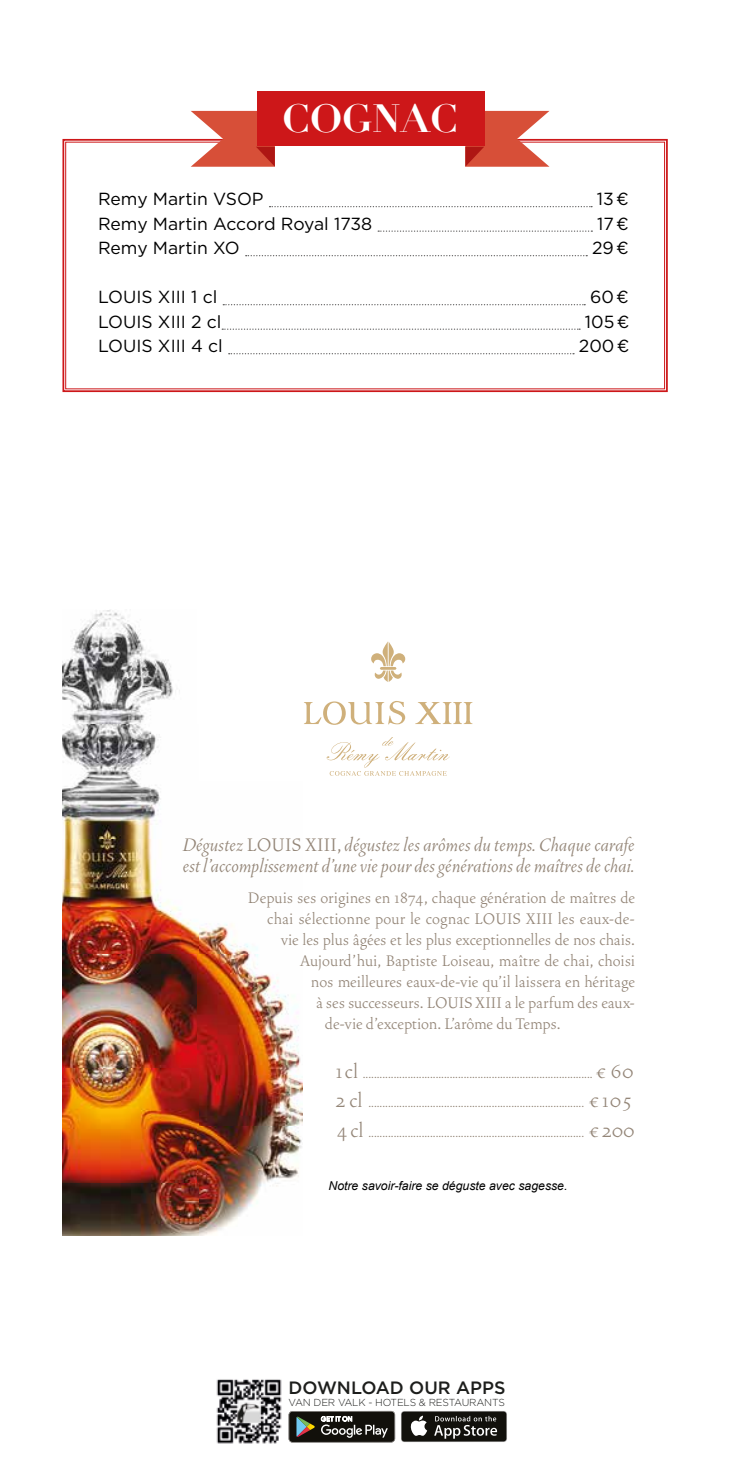
<style>
.page{position:relative;width:730px;height:1474px;background:#fff}
.page>*{position:absolute;margin:0;border:0;box-sizing:border-box;transform-origin:0 0}
.t1{font:700 38.5px "Didot";color:#fff}
.t2{font:italic 300 22.75px/21px "Vendetta OT";letter-spacing:.005em;color:#948678}
.t3{font:300 19.25px "Vendetta OT";color:#948678}
.t4{font:500 17.85px "Gotham";color:#1d1e1c}
.t5{font:17.5px "Gotham";color:#000}
.t6{font:300 14px/29.4px "Vendetta OT";color:#948678}
.t7{font:italic 12.25px "Arial";color:#000}
.t8{font:300 10.15px "Gotham";letter-spacing:-.02em;color:#1d1e1c}
.s1{font-style:normal}
.s2{font-size:24.5px}
</style>
<div class="page">
<img style="left:216px;top:1379px;width:66px;height:65px">
<svg style="left:288px;top:1410px;width:107px;height:32px;background:#42413c"></svg>
<svg style="left:400px;top:1410px;width:107px;height:32px"></svg>
<div style="left:401px;top:1411px;width:105px;height:30px;background:#12110c;border-radius:3px"></div>
<svg style="left:410px;top:1415px;width:17px;height:20px"></svg>
<svg style="left:434px;top:1415px;width:63px;height:23px"></svg>
<svg style="left:62px;top:138px;width:606px;height:255px"></svg>
<svg style="left:191px;top:111px;width:84px;height:56px"></svg>
<svg style="left:465px;top:111px;width:84px;height:56px"></svg>
<div style="left:257px;top:92px;width:227px;height:54px;background:#cd1719"></div>
<img style="left:62px;top:610px;width:241px;height:625px">
<svg style="left:326px;top:737px;width:123px;height:38px"></svg>
<svg style="left:371px;top:641px;width:34px;height:41px"></svg>
<svg style="left:415px;top:702px;width:57px;height:22px"></svg>
<svg style="left:304px;top:701px;width:101px;height:24px"></svg>
<svg style="left:269px;top:206px;width:322px;height:1px"></svg>
<svg style="left:378px;top:230px;width:214px;height:2px"></svg>
<svg style="left:245px;top:255px;width:342px;height:1px"></svg>
<svg style="left:223px;top:304px;width:362px;height:1px"></svg>
<svg style="left:222px;top:328px;width:357px;height:2px"></svg>
<svg style="left:229px;top:353px;width:344px;height:1px"></svg>
<h1 class="t1" style="left:282px;top:94px;width:177px">COGNAC</h1>
<p class="t5" style="left:98px;top:188px;width:167px">Remy Martin VSOP</p>
<p class="t5" style="left:596px;top:188px;width:33px">13 €</p>
<p class="t5" style="left:98px;top:212px;width:275px">Remy Martin Accord Royal 1738</p>
<p class="t5" style="left:597px;top:212px;width:33px">17 €</p>
<p class="t5" style="left:98px;top:237px;width:143px">Remy Martin XO</p>
<p class="t5" style="left:591px;top:237px;width:38px">29 €</p>
<p class="t5" style="left:98px;top:286px;width:121px">LOUIS XIII 1 cl</p>
<p class="t5" style="left:589px;top:286px;width:40px">60 €</p>
<p class="t5" style="left:98px;top:310px;width:125px">LOUIS XIII 2 cl</p>
<p class="t5" style="left:584px;top:310px;width:46px">105 €</p>
<p class="t5" style="left:98px;top:335px;width:126px">LOUIS XIII 4 cl</p>
<p class="t5" style="left:578px;top:335px;width:52px">200 €</p>
<p class="t2" style="left:183px;top:834px;width:453px">Dégustez <span class="s1">LOUIS XIII,</span> dégustez les arômes du temps. Chaque carafe est l’accomplissement d’une vie pour des générations de maîtres de chai.</p>
<p class="t3" style="left:248px;top:887px;width:388px">Depuis ses origines en 1874, chaque génération de maîtres de</p>
<p class="t3" style="left:267px;top:908px;width:369px">chai sélectionne pour le cognac LOUIS XIII les eaux-de-</p>
<p class="t3" style="left:281px;top:929px;width:355px">vie les plus âgées et les plus exceptionnelles de nos chais.</p>
<p class="t3" style="left:300px;top:950px;width:336px">Aujourd’hui, Baptiste Loiseau, maître de chai, choisi</p>
<p class="t3" style="left:311px;top:971px;width:325px">nos meilleures eaux-de-vie qu’il laissera en héritage</p>
<p class="t3" style="left:316px;top:992px;width:320px">à ses successeurs. LOUIS XIII a le parfum des eaux-</p>
<p class="t3" style="left:325px;top:1013px;width:237px">de-vie d’exception. L’arôme du Temps.</p>
<p class="t6" style="left:335px;top:1059px;width:301px"><span class="s2">1 cl</span> .................................................................................. <span class="s2">€ 60<br>2 cl</span> ............................................................................. <span class="s2">€ 105<br>4 cl</span> ............................................................................. <span class="s2">€ 200</span></p>
<p class="t7" style="left:328px;top:1177px;width:240px">Notre savoir-faire se déguste avec sagesse.</p>
<p class="t4" style="left:288px;top:1375px;width:218px">DOWNLOAD OUR APPS</p>
<p class="t8" style="left:288px;top:1395px;width:218px">VAN DER VALK - HOTELS &amp; RESTAURANTS</p>
</div>
